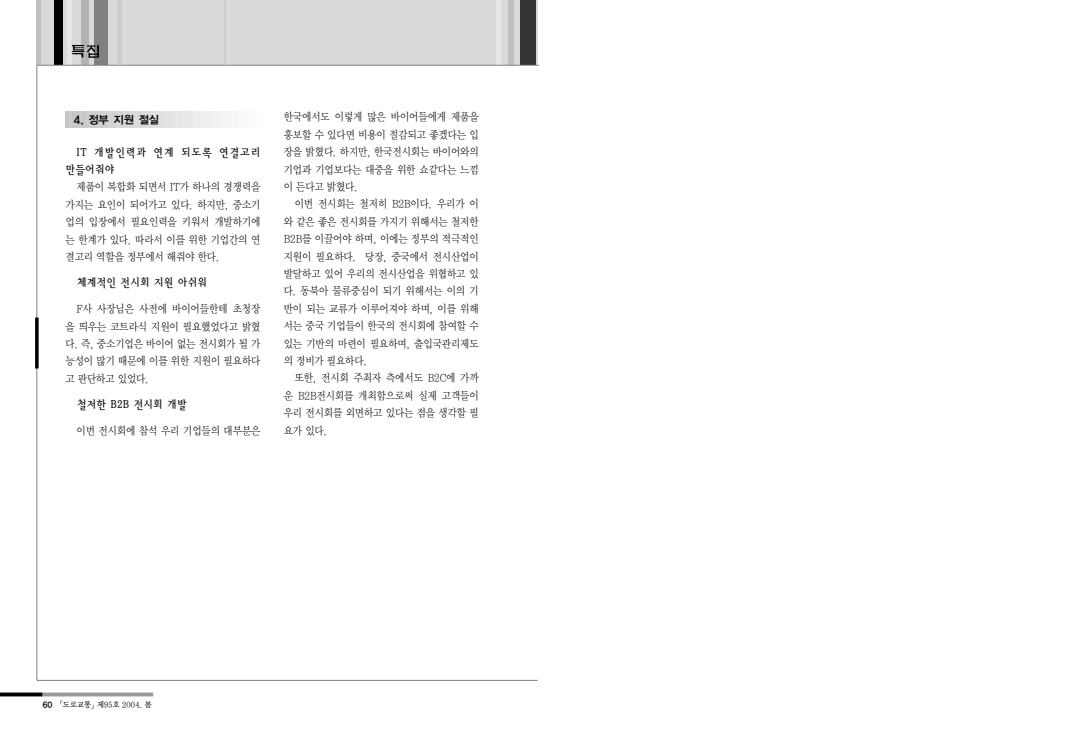
<style>
.page{position:relative;width:1077px;height:734px;background:#fff}
.page>*{position:absolute;margin:0;border:0;box-sizing:border-box;transform-origin:0 0}
.t1{font:11.5px "Y Mj O24";letter-spacing:-.05em;color:#000;scale:.9 1}
.t2{font:11.5px/17.4px "Y Mj O24";letter-spacing:.02em;color:#000;scale:.9 1}
.t3{font:11px/17.4px "Y Mj O12";letter-spacing:-.07em;color:#000;text-align:justify;scale:.9 1}
.t4{font:11px "YGO14";color:#000}
.t5{font:8px "Y Mj O13";letter-spacing:-.065em;color:#000;scale:.95 1}
.s1{font-family:"YGO14"}
</style>
<div class="page">
<hr style="left:0;top:693px;width:42px;height:3px;background:#000">
<hr style="left:42px;top:693px;width:111px;height:3px;background:#999">
<hr style="left:37px;top:65px;width:1px;height:615px;background:#808080">
<hr style="left:37px;top:680px;width:501px;height:1px;background:#808080">
<div style="left:37px;top:0;width:500px;height:65px;background:#d9d9d9"></div>
<div style="left:520px;top:0;width:16px;height:65px;background:#333"></div>
<div style="left:94px;top:0;width:14px;height:65px;background:#808080"></div>
<div style="left:54px;top:0;width:9px;height:65px;background:#000"></div>
<div style="left:82px;top:0;width:7px;height:65px;background:#b3b3b3"></div>
<div style="left:508px;top:0;width:6px;height:65px;background:#bfbfbf"></div>
<hr style="left:68px;top:0;width:4px;height:65px;background:#e6e6e6">
<hr style="left:497px;top:0;width:4px;height:65px;background:#e6e6e6">
<hr style="left:37px;top:0;width:4px;height:65px;background:#bfbfbf">
<img style="left:71px;top:44px;width:28px;height:15px">
<hr style="left:37px;top:65px;width:502px;height:1px;background:#808080">
<hr style="left:118px;top:0;width:4px;height:65px;background:#ccc">
<hr style="left:224px;top:0;width:2px;height:65px;background:#ccc">
<svg style="left:35px;top:318px;width:4px;height:50px"></svg>
<svg style="left:66px;top:112px;width:164px;height:16px;background:#ddd"></svg>
<p class="t4" style="left:74px;top:115px;width:87px">4. 정부 지원 절실</p>
<p class="t2" style="left:65px;top:144px;width:219px;text-indent:11px">IT 개발인력과 연계 되도록 연결고리 만들어줘야</p>
<p class="t3" style="left:65px;top:179px;width:219px;text-indent:11px">제품이 복합화 되면서 IT가 하나의 경쟁력을 가지는 요인이 되어가고 있다. 하지만, 중소기 업의 입장에서 필요인력을 키워서 개발하기에 는 한계가 있다. 따라서 이를 위한 기업간의 연 결고리 역할을 정부에서 해줘야 한다.</p>
<p class="t1" style="left:77px;top:277px;width:147px">체계적인 전시회 지원 아쉬워</p>
<p class="t3" style="left:65px;top:301px;width:219px;text-indent:11px">F사 사장님은 사전에 바이어들한테 초청장 을 띄우는 코트라식 지원이 필요했었다고 밝혔 다. 즉, 중소기업은 바이어 없는 전시회가 될 가 능성이 많기 때문에 이를 위한 지원이 필요하다 고 판단하고 있었다.</p>
<p class="t1" style="left:77px;top:399px;width:124px">철저한 B2B 전시회 개발</p>
<p class="t3" style="left:76px;top:423px;width:207px">이번 전시회에 참석 우리 기업들의 대부분은</p>
<p class="t3" style="left:283px;top:109px;width:219px">한국에서도 이렇게 많은 바이어들에게 제품을 홍보할 수 있다면 비용이 절감되고 좋겠다는 입 장을 밝혔다. 하지만, 한국전시회는 바이어와의 기업과 기업보다는 대중을 위한 쇼같다는 느낌 이 든다고 밝혔다.</p>
<p class="t3" style="left:283px;top:196px;width:219px;text-indent:11px">이번 전시회는 철저히 B2B이다. 우리가 이 와 같은 좋은 전시회를 가지기 위해서는 철저한 B2B를 이끌어야 하며, 이에는 정부의 적극적인 지원이 필요하다. 당장, 중국에서 전시산업이 발달하고 있어 우리의 전시산업을 위협하고 있 다. 동북아 물류중심이 되기 위해서는 이의 기 반이 되는 교류가 이루어져야 하며, 이를 위해 서는 중국 기업들이 한국의 전시회에 참여할 수 있는 기반의 마련이 필요하며, 출입국관리제도 의 정비가 필요하다.</p>
<p class="t3" style="left:283px;top:370px;width:219px;text-indent:11px">또한, 전시회 주최자 측에서도 B2C에 가까 운 B2B전시회를 개최함으로써 실제 고객들이 우리 전시회를 외면하고 있다는 점을 생각할 필 요가 있다.</p>
<p class="t5" style="left:43px;top:701px;width:117px"><span class="s1">60</span> 「도로교통」제95호 2004. 봄</p>
</div>
